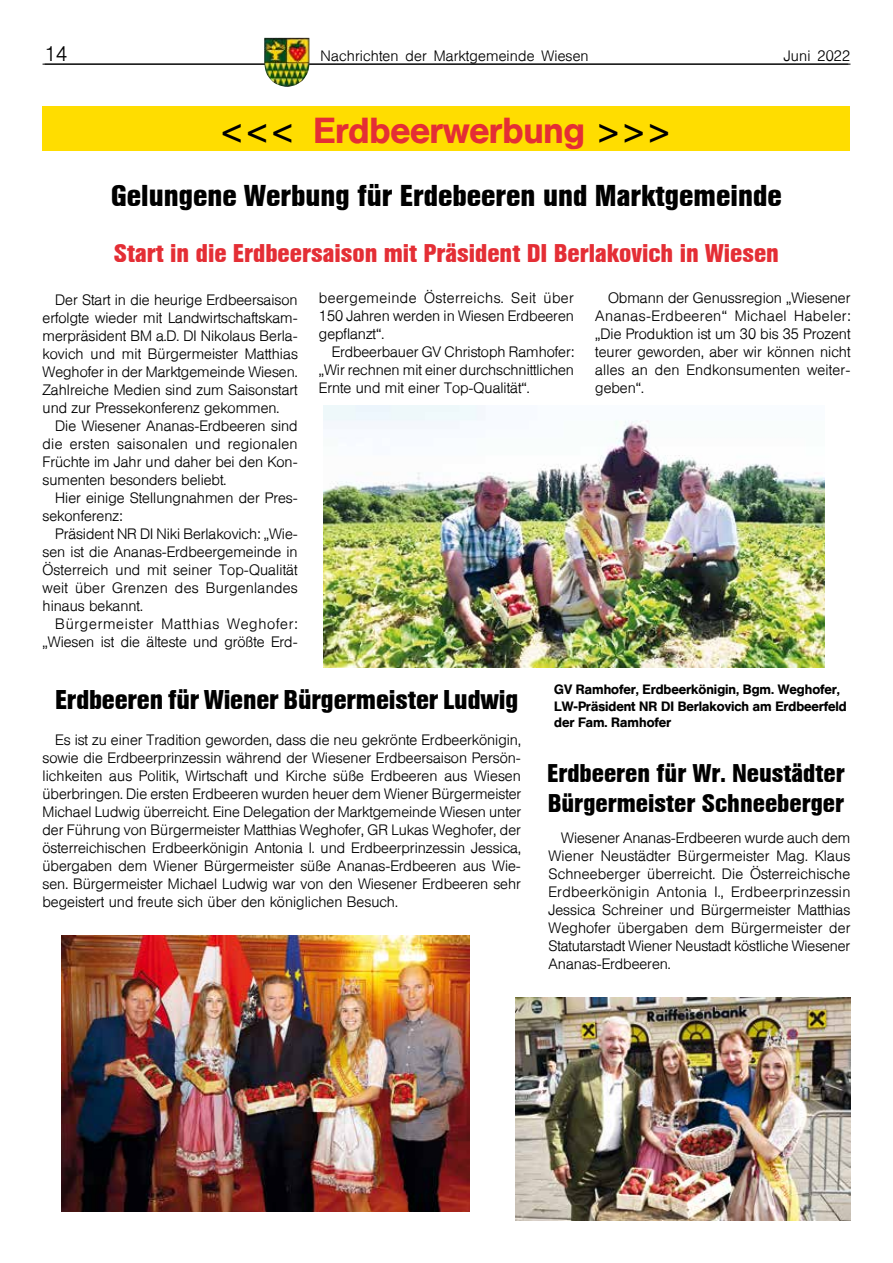
<style>
.page{position:relative;width:893px;height:1263px;background:#fff}
.page>*{position:absolute;margin:0;border:0;box-sizing:border-box;transform-origin:0 0}
.t1{font:500 36px "Helvetica BQ";color:#e42e35}
.t2{font:700 30px "Helvetica Condensed BQ";color:#000}
.t3{font:700 27px "Helvetica Condensed BQ";letter-spacing:-.005em;color:#000}
.t4{font:700 25.5px "Helvetica Condensed BQ";color:#e42e35}
.t5{font:700 25.5px/30px "Helvetica Condensed BQ";color:#000}
.t6{font:300 21px "Helvetica BQ";color:#000}
.t7{font:300 15px/18px "Helvetica BQ";color:#000;text-align:justify}
.t8{font:300 15px/18px "Helvetica BQ";letter-spacing:.05em;color:#000;text-align:right}
.t9{font:500 13.5px/16.2px "Helvetica BQ";color:#000}
.s1{font-size:27px;color:#000}
</style>
<div class="page">
<hr style="left:45px;top:64px;width:805px;height:1px;background:#000">
<hr style="left:43px;top:64px;width:805px;height:1px;background:#000">
<img style="left:264px;top:38px;width:45px;height:49px">
<div style="left:42px;top:106px;width:808px;height:45px;background:#fd0"></div>
<img style="left:323px;top:405px;width:502px;height:263px">
<img style="left:515px;top:997px;width:335px;height:223px">
<img style="left:62px;top:935px;width:408px;height:277px">
<h3 class="t6" style="left:45px;top:42px;width:24px">14</h3>
<p class="t7" style="left:321px;top:48px;width:270px">Nachrichten der Marktgemeinde Wiesen</p>
<p class="t7" style="left:784px;top:48px;width:68px">Juni 2022</p>
<h1 class="t1" style="left:223px;top:109px;width:447px"><span class="s1">&lt; &lt; &lt;</span> Erdbeerwerbung <span class="s1">&gt; &gt; &gt;</span></h1>
<h2 class="t2" style="left:111px;top:179px;width:672px">Gelungene Werbung für Erdebeeren und Marktgemeinde</h2>
<h3 class="t4" style="left:114px;top:238px;width:667px">Start in die Erdbeersaison mit Präsident DI Berlakovich in Wiesen</h3>
<p class="t7" style="left:43px;top:291px;width:257px;text-indent:13px">Der Start in die heurige Erdbeersaison erfolgte wieder mit Landwirtschaftskam&shy;merpräsident BM a.D. DI Nikolaus Berla&shy;kovich und mit Bürgermeister Matthias Weghofer in der Marktgemeinde Wiesen.<br>Zahlreiche Medien sind zum Saisonstart und zur Pressekonferenz gekommen.</p>
<p class="t7" style="left:43px;top:417px;width:257px;text-indent:13px">Die Wiesener Ananas-Erdbeeren sind die ersten saisonalen und regionalen Früchte im Jahr und daher bei den Kon&shy;sumenten besonders beliebt.</p>
<p class="t7" style="left:43px;top:489px;width:257px;text-indent:13px">Hier einige Stellungnahmen der Pres&shy;sekonferenz:</p>
<p class="t7" style="left:43px;top:525px;width:257px;text-indent:13px">Präsident NR DI Niki Berlakovich: „Wie&shy;sen ist die Ananas-Erdbeergemeinde in Österreich und mit seiner Top-Qualität weit über Grenzen des Burgenlandes hinaus bekannt.</p>
<p class="t8" style="left:43px;top:615px;width:257px">Bürgermeister Matthias Weghofer: „Wiesen ist die älteste und größte Erd-</p>
<p class="t7" style="left:319px;top:289px;width:256px">beergemeinde Österreichs. Seit über 150 Jahren werden in Wiesen Erdbeeren gepflanzt“.</p>
<p class="t7" style="left:319px;top:343px;width:257px;text-indent:13px">Erdbeerbauer GV Christoph Ramhofer: „Wir rechnen mit einer durchschnittlichen Ernte und mit einer Top-Qualität“.</p>
<p class="t7" style="left:595px;top:289px;width:257px;text-indent:13px">Obmann der Genussregion „Wiesener Ananas-Erdbeeren“ Michael Habeler: „Die Produktion ist um 30 bis 35 Prozent teurer geworden, aber wir können nicht alles an den Endkonsumenten weiter&shy;geben“.</p>
<h3 class="t3" style="left:55px;top:685px;width:465px">Erdbeeren für Wiener Bürgermeister Ludwig</h3>
<p class="t7" style="left:43px;top:731px;width:480px;text-indent:13px">Es ist zu einer Tradition geworden, dass die neu gekrönte Erdbeerkönigin, sowie die Erdbeerprinzessin während der Wiesener Erdbeersaison Persön&shy;lichkeiten aus Politik, Wirtschaft und Kirche süße Erdbeeren aus Wiesen überbringen. Die ersten Erdbeeren wurden heuer dem Wiener Bürgermeister Michael Ludwig überreicht. Eine Delegation der Marktgemeinde Wiesen unter der Führung von Bürgermeister Matthias Weghofer, GR Lukas Weghofer, der österreichischen Erdbeerkönigin Antonia I. und Erdbeerprinzessin Jessica, übergaben dem Wiener Bürgermeister süße Ananas-Erdbeeren aus Wie&shy;sen. Bürgermeister Michael Ludwig war von den Wiesener Erdbeeren sehr begeistert und freute sich über den königlichen Besuch.</p>
<p class="t9" style="left:554px;top:682px;width:294px">GV Ramhofer, Erdbeerkönigin, Bgm. Weghofer,<br>LW-Präsident NR DI Berlakovich am Erdbeerfeld der Fam. Ramhofer</p>
<h3 class="t5" style="left:547px;top:758px;width:299px">Erdbeeren für Wr. Neustädter<br>Bürgermeister Schneeberger</h3>
<p class="t7" style="left:548px;top:829px;width:304px;text-indent:13px">Wiesener Ananas-Erdbeeren wurde auch dem Wiener Neustädter Bürgermeister Mag. Klaus Schneeberger überreicht. Die Österreichische Erdbeerkönigin Antonia I., Erdbeerprinzessin Jessica Schreiner und Bürgermeister Matthias Weghofer übergaben dem Bürgermeister der Statutarstadt Wiener Neustadt köstliche Wiesener Ananas-Erdbeeren.</p>
</div>
